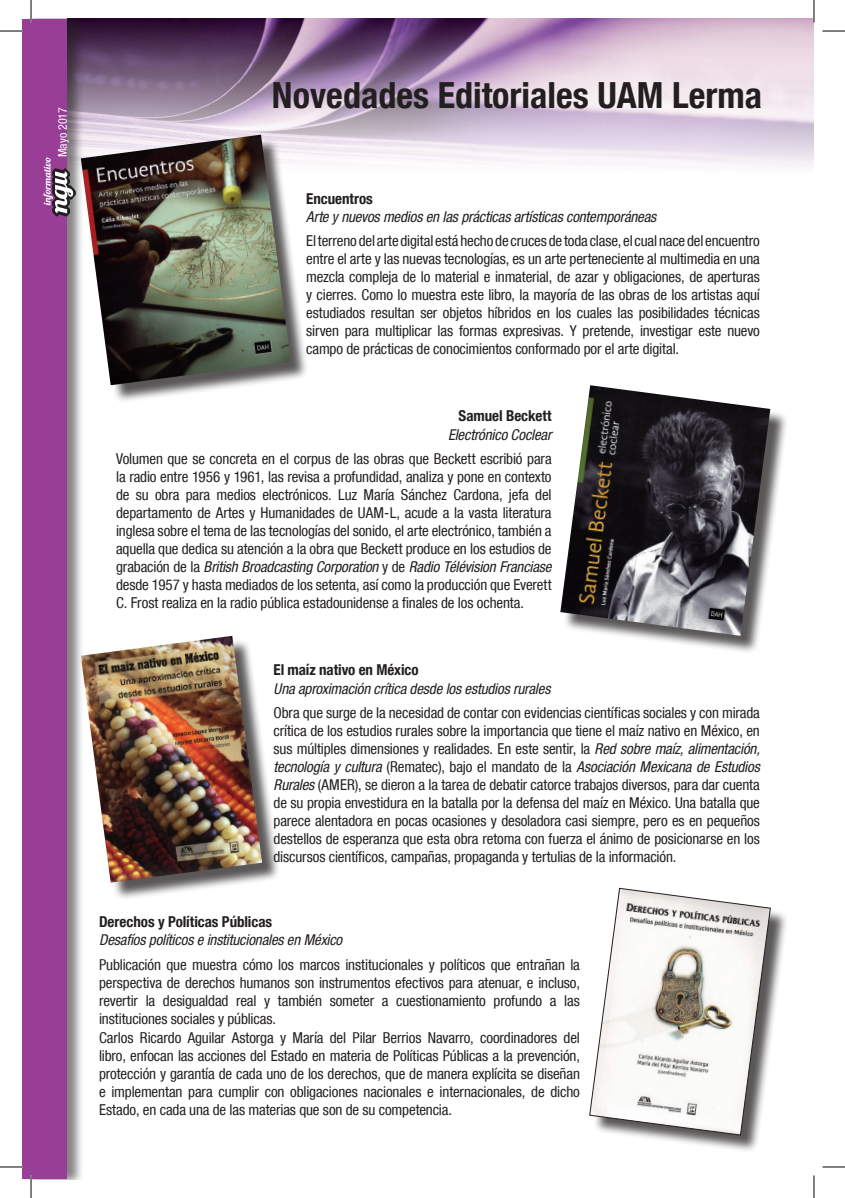
<style>
.page{position:relative;width:845px;height:1198px;background:#fff}
.page>*{position:absolute;margin:0;border:0;box-sizing:border-box;transform-origin:0 0}
.t1{font:700 condensed 36px "Helvetica Neue LT Com";color:#231f20}
.t2{font:condensed 15px/18px "Helvetica Neue LT Com";letter-spacing:-.01em;color:#231f20;text-align:justify}
.t3{font:italic condensed 15px "Helvetica Neue LT Com";letter-spacing:-.01em;color:#231f20}
.t4{font:700 condensed 15px "Helvetica Neue LT Com";letter-spacing:-.005em;color:#231f20}
.t5{font:condensed 12px "Helvetica Neue LT Com";color:#fff}
.s1{font-style:italic}
</style>
<div class="page">
<img style="left:84px;top:19px;width:729px;height:148px">
<div style="left:23px;top:18px;width:61px;height:1161px;background:#231f20;opacity:.55"></div>
<div style="left:22px;top:19px;width:45px;height:1159px;background:#983e97"></div>
<svg style="left:43px;top:157px;width:33px;height:59px"></svg>
<div style="left:84px;top:137px;width:225px;height:266px;background:#231f20;opacity:.75"></div>
<img style="left:81px;top:135px;width:210px;height:250px">
<div style="left:563px;top:388px;width:225px;height:265px;background:#231f20;opacity:.75"></div>
<img style="left:560px;top:385px;width:210px;height:250px">
<div style="left:592px;top:890px;width:196px;height:263px;background:#231f20;opacity:.75"></div>
<svg style="left:589px;top:887px;width:181px;height:248px"></svg>
<div style="left:84px;top:638px;width:196px;height:262px;background:#231f20;opacity:.75"></div>
<img style="left:81px;top:635px;width:181px;height:247px">
<hr style="left:30px;top:0;width:2px;height:23px;background:#fff">
<hr style="left:30px;top:1175px;width:2px;height:22px;background:#fff">
<hr style="left:812px;top:0;width:2px;height:23px;background:#fff">
<svg style="left:0;top:31px;width:22px;height:1px"></svg>
<svg style="left:822px;top:31px;width:22px;height:1px"></svg>
<svg style="left:0;top:1166px;width:22px;height:1px"></svg>
<svg style="left:822px;top:1166px;width:22px;height:1px"></svg>
<svg style="left:31px;top:0;width:1px;height:23px"></svg>
<svg style="left:31px;top:1175px;width:1px;height:22px"></svg>
<svg style="left:813px;top:0;width:1px;height:23px"></svg>
<svg style="left:813px;top:1175px;width:1px;height:22px"></svg>
<p class="t5" style="left:56px;top:157px;width:51px;rotate:-90deg">Mayo 2017</p>
<h1 class="t1" style="left:272px;top:73px;width:491px">Novedades Editoriales UAM Lerma</h1>
<p class="t4" style="left:306px;top:189px;width:68px">Encuentros</p>
<p class="t3" style="left:306px;top:207px;width:351px">Arte y nuevos medios en las prácticas artísticas contemporáneas</p>
<p class="t2" style="left:306px;top:231px;width:455px">El terreno del arte digital está hecho de cruces de toda clase, el cual nace del encuentro entre el arte y las nuevas tecnologías, es un arte perteneciente al multimedia en una mezcla compleja de lo material e inmaterial, de azar y obligaciones, de aperturas y cierres. Como lo muestra este libro, la mayoría de las obras de los artistas aquí estudiados resultan ser objetos híbridos en los cuales las posibilidades técnicas sirven para multiplicar las formas expresivas. Y pretende, investigar este nuevo campo de prácticas de conocimientos conformado por el arte digital.</p>
<p class="t4" style="left:458px;top:407px;width:94px">Samuel Beckett</p>
<p class="t3" style="left:448px;top:426px;width:105px">Electrónico Coclear</p>
<p class="t2" style="left:116px;top:450px;width:437px">Volumen que se concreta en el corpus de las obras que Beckett escribió para la radio entre 1956 y 1961, las revisa a profundidad, analiza y pone en contexto de su obra para medios electrónicos. Luz María Sánchez Cardona, jefa del departamento de Artes y Humanidades de UAM-L, acude a la vasta literatura inglesa sobre el tema de las tecnologías del sonido, el arte electrónico, también a aquella que dedica su atención a la obra que Beckett produce en los estudios de grabación de la <span class="s1">British Broadcasting Corporation</span> y de <span class="s1">Radio Télévision Franciase </span>desde 1957 y hasta mediados de los setenta, así como la producción que Everett C. Frost realiza en la radio pública estadounidense a finales de los ochenta.</p>
<p class="t4" style="left:273px;top:660px;width:147px">El maíz nativo en México</p>
<p class="t3" style="left:273px;top:679px;width:278px">Una aproximación crítica desde los estudios rurales</p>
<p class="t2" style="left:273px;top:703px;width:488px">Obra que surge de la necesidad de contar con evidencias científicas sociales y con mirada crítica de los estudios rurales sobre la importancia que tiene el maíz nativo en México, en sus múltiples dimensiones y realidades. En este sentir, la <span class="s1">Red sobre maíz, alimentación, tecnología y cultura</span> (Rematec), bajo el mandato de la <span class="s1">Asociación Mexicana de Estudios Rurales</span> (AMER), se dieron a la tarea de debatir catorce trabajos diversos, para dar cuenta de su propia envestidura en la batalla por la defensa del maíz en México. Una batalla que parece alentadora en pocas ocasiones y desoladora casi siempre, pero es en pequeños destellos de esperanza que esta obra retoma con fuerza el ánimo de posicionarse en los discursos científicos, campañas, propaganda y tertulias de la información.</p>
<p class="t4" style="left:99px;top:912px;width:175px">Derechos y Políticas Públicas</p>
<p class="t3" style="left:99px;top:931px;width:245px">Desafíos políticos e institucionales en México</p>
<p class="t2" style="left:99px;top:955px;width:482px;text-align:left">Publicación que muestra cómo los marcos institucionales y políticos que entrañan la perspectiva de derechos humanos son instrumentos efectivos para atenuar, e incluso, revertir la desigualdad real y también someter a cuestionamiento profundo a las instituciones sociales y públicas.<br>Carlos Ricardo Aguilar Astorga y María del Pilar Berrios Navarro, coordinadores del libro, enfocan las acciones del Estado en materia de Políticas Públicas a la prevención, protección y garantía de cada uno de los derechos, que de manera explícita se diseñan e implementan para cumplir con obligaciones nacionales e internacionales, de dicho Estado, en cada una de las materias que son de su competencia.</p>
</div>
